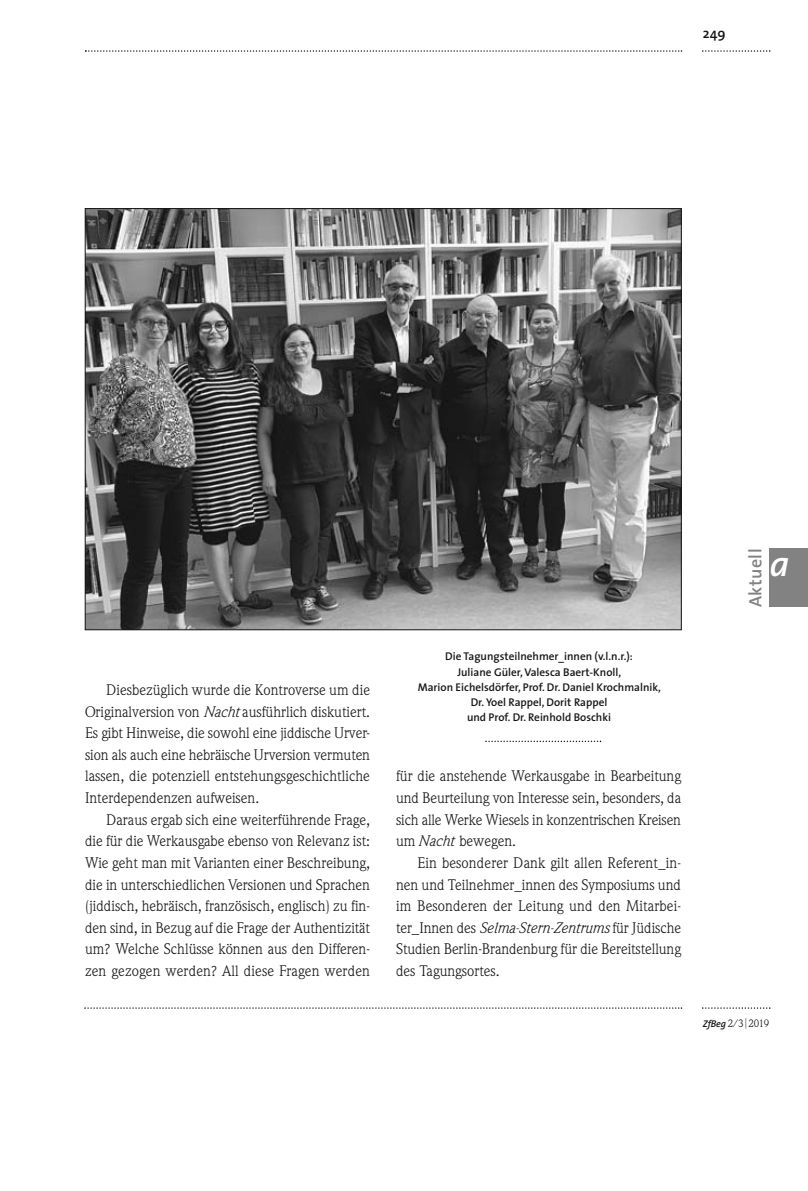
<style>
.page{position:relative;width:808px;height:1191px;background:#fff}
.page>*{position:absolute;margin:0;border:0;box-sizing:border-box;transform-origin:0 0}
.t1{font:italic 600 36px "The Sans";color:#fff}
.t2{font:600 18px "The Sans";letter-spacing:.025em;color:#818281}
.t3{font:15px/21.6px "Weidemann";color:#151616;text-align:justify}
.t4{font:600 14.1px "The Sans";color:#151616}
.t5{font:600 11.25px/15px "The Sans";color:#151616;text-align:center}
.t6{font:10.5px "Weidemann";color:#151616}
.s1{font-style:italic}
.s2{font-family:"The Sans";font-weight:600;font-style:italic;font-size:9.75px}
.s3{font-family:"The Sans";font-weight:200}
</style>
<div class="page">
<div style="left:770px;top:549px;width:38px;height:58px;background:#818281"></div>
<svg style="left:85px;top:50px;width:597px;height:2px"></svg>
<svg style="left:84px;top:1007px;width:598px;height:1px"></svg>
<svg style="left:702px;top:1007px;width:68px;height:1px"></svg>
<svg style="left:702px;top:50px;width:68px;height:2px"></svg>
<img style="left:87px;top:210px;width:592px;height:418px">
<svg style="left:485px;top:740px;width:116px;height:2px"></svg>
<p class="t4" style="left:703px;top:28px;width:24px">249</p>
<p class="t3" style="left:85px;top:680px;width:286px;text-indent:21px">Diesbezüglich wurde die Kontroverse um die Originalversion von <span class="s1">Nacht</span> ausführlich diskutiert.<br>Es gibt Hinweise, die sowohl eine jiddische Urver&shy;sion als auch eine hebräische Urversion vermuten lassen, die potenziell entstehungsgeschichtliche Interdependenzen aufweisen.</p>
<p class="t3" style="left:85px;top:810px;width:286px;text-indent:21px">Daraus ergab sich eine weiterführende Frage, die für die Werkausgabe ebenso von Relevanz ist:<br>Wie geht man mit Varianten einer Beschreibung, die in unterschiedlichen Versionen und Sprachen (jiddisch, hebräisch, französisch, englisch) zu fin&shy;den sind, in Bezug auf die Frage der Authentizität um? Welche Schlüsse können aus den Differen&shy;zen gezogen werden? All diese Fragen werden</p>
<p class="t5" style="left:418px;top:650px;width:245px">Die Tagungsteilnehmer_innen (v.l.n.r.):<br>Juliane Güler, Valesca Baert-Knoll,<br>Marion Eichelsdörfer, Prof. Dr. Daniel Krochmalnik, Dr. Yoel Rappel, Dorit Rappel<br>und Prof. Dr. Reinhold Boschki</p>
<p class="t3" style="left:396px;top:767px;width:286px">für die anstehende Werkausgabe in Bearbeitung und Beurteilung von Interesse sein, besonders, da sich alle Werke Wiesels in konzentrischen Kreisen um <span class="s1">Nacht</span> bewegen.</p>
<p class="t3" style="left:396px;top:853px;width:286px;text-indent:21px">Ein besonderer Dank gilt allen Referent_in&shy;nen und Teilnehmer_innen des Symposiums und im Besonderen der Leitung und den Mitarbei - ter_Innen des <span class="s1">Selma-Stern-Zentrums</span> für Jüdische Studien Berlin-Brandenburg für die Bereitstellung des Tagungsortes.</p>
<p class="t2" style="left:748px;top:607px;width:60px;rotate:-90deg">Aktuell</p>
<h1 class="t1" style="left:770px;top:549px;width:21px">a</h1>
<p class="t6" style="left:703px;top:1019px;width:68px"><span class="s2">ZfBeg</span> 2/3<span class="s3">|</span>2019</p>
</div>
